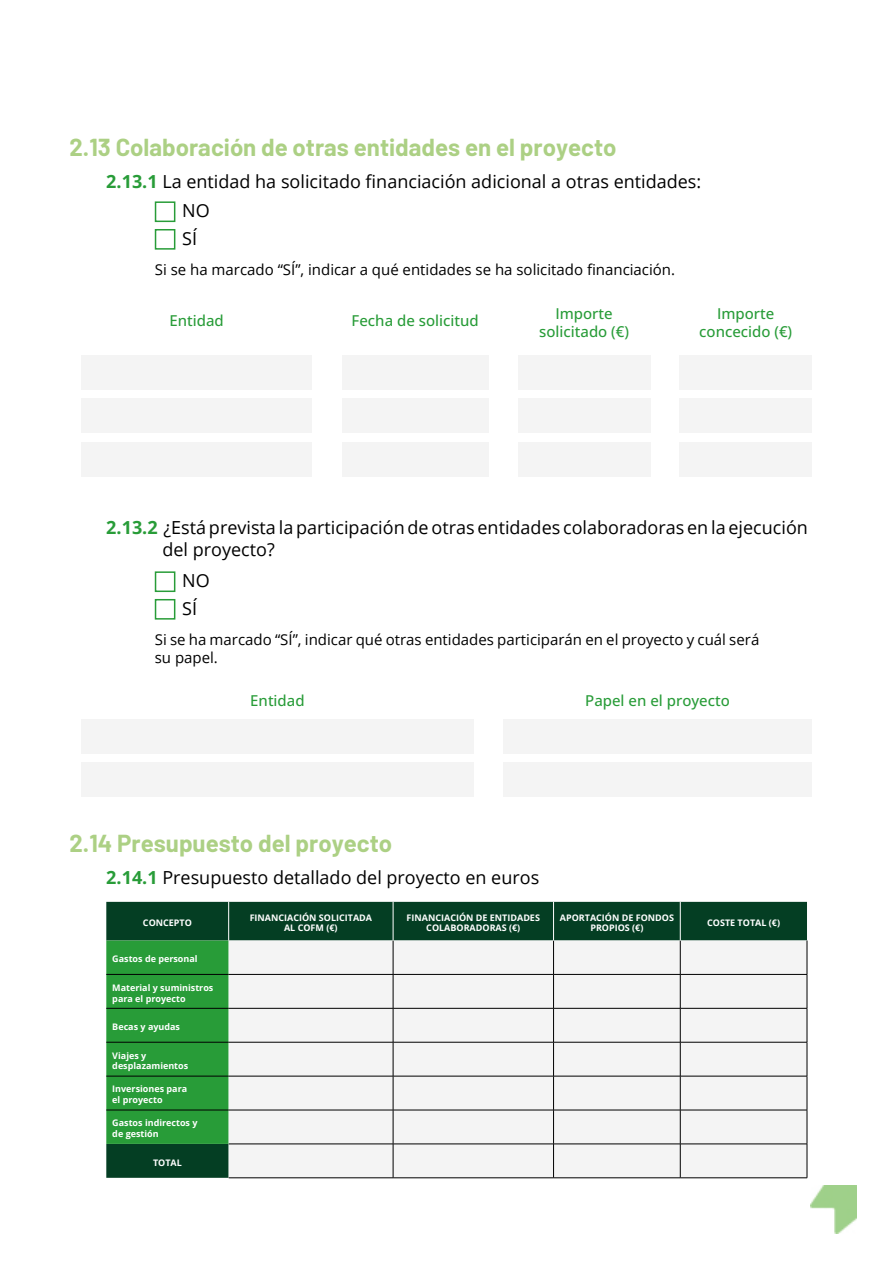
<style>
.page{position:relative;width:893px;height:1263px;background:#fff}
.page>*{position:absolute;margin:0;border:0;box-sizing:border-box;transform-origin:0 0}
.t1{font:700 24px "Barlow";color:#acd084}
.t2{font:18px/22.5px "Open Sans";color:#000}
.t3{font:15px/18px "Open Sans";color:#000}
.t4{font:500 15px/18px "Open Sans";color:#289c38;text-align:center}
.t5{font:700 9px/10.8px "Open Sans";color:#fff}
.s1{font-weight:700;color:#289c38}
</style>
<div class="page">
<div style="left:81px;top:355px;width:231px;height:34px;background:#f4f4f4"></div>
<div style="left:81px;top:719px;width:393px;height:34px;background:#f4f4f4"></div>
<div style="left:81px;top:399px;width:231px;height:34px;background:#f4f4f4"></div>
<div style="left:81px;top:762px;width:393px;height:34px;background:#f4f4f4"></div>
<div style="left:81px;top:442px;width:231px;height:34px;background:#f4f4f4"></div>
<div style="left:342px;top:355px;width:147px;height:34px;background:#f4f4f4"></div>
<div style="left:503px;top:719px;width:309px;height:34px;background:#f4f4f4"></div>
<div style="left:518px;top:355px;width:132px;height:34px;background:#f4f4f4"></div>
<div style="left:680px;top:355px;width:132px;height:34px;background:#f4f4f4"></div>
<div style="left:342px;top:399px;width:147px;height:34px;background:#f4f4f4"></div>
<div style="left:503px;top:762px;width:309px;height:34px;background:#f4f4f4"></div>
<div style="left:518px;top:399px;width:132px;height:34px;background:#f4f4f4"></div>
<div style="left:680px;top:399px;width:132px;height:34px;background:#f4f4f4"></div>
<div style="left:342px;top:442px;width:147px;height:34px;background:#f4f4f4"></div>
<div style="left:518px;top:442px;width:132px;height:34px;background:#f4f4f4"></div>
<div style="left:680px;top:442px;width:132px;height:34px;background:#f4f4f4"></div>
<div style="left:155px;top:201px;width:20px;height:21px;border:2px solid #289c38"></div>
<div style="left:155px;top:571px;width:20px;height:21px;border:2px solid #289c38"></div>
<div style="left:155px;top:229px;width:20px;height:21px;border:2px solid #289c38"></div>
<div style="left:155px;top:599px;width:20px;height:21px;border:2px solid #289c38"></div>
<div style="left:106px;top:902px;width:701px;height:276px;background:#043e23"></div>
<div style="left:106px;top:940px;width:123px;height:204px;background:#289c38"></div>
<div style="left:229px;top:940px;width:578px;height:237px;background:#f4f4f4"></div>
<div style="left:394px;top:975px;width:413px;height:202px;background:#f4f4f4"></div>
<hr style="left:393px;top:1008px;width:161px;height:1px;background:#000">
<hr style="left:554px;top:1008px;width:126px;height:1px;background:#000">
<hr style="left:680px;top:1008px;width:127px;height:1px;background:#000">
<hr style="left:393px;top:1042px;width:161px;height:1px;background:#000">
<hr style="left:554px;top:1042px;width:126px;height:1px;background:#000">
<hr style="left:680px;top:1042px;width:127px;height:1px;background:#000">
<hr style="left:393px;top:1076px;width:161px;height:1px;background:#000">
<hr style="left:554px;top:1076px;width:126px;height:1px;background:#000">
<hr style="left:680px;top:1076px;width:127px;height:1px;background:#000">
<hr style="left:553px;top:974px;width:1px;height:34px;background:#000">
<hr style="left:680px;top:974px;width:1px;height:34px;background:#000">
<hr style="left:807px;top:974px;width:1px;height:34px;background:#000">
<hr style="left:553px;top:1008px;width:1px;height:34px;background:#000">
<hr style="left:680px;top:1008px;width:1px;height:34px;background:#000">
<hr style="left:807px;top:1008px;width:1px;height:34px;background:#000">
<hr style="left:553px;top:1042px;width:1px;height:34px;background:#000">
<hr style="left:680px;top:1042px;width:1px;height:34px;background:#000">
<hr style="left:807px;top:1042px;width:1px;height:34px;background:#000">
<hr style="left:553px;top:1076px;width:1px;height:34px;background:#000">
<hr style="left:680px;top:1076px;width:1px;height:34px;background:#000">
<hr style="left:807px;top:1076px;width:1px;height:34px;background:#000">
<hr style="left:553px;top:1110px;width:1px;height:34px;background:#000">
<hr style="left:680px;top:1110px;width:1px;height:34px;background:#000">
<hr style="left:807px;top:1110px;width:1px;height:34px;background:#000">
<hr style="left:553px;top:1144px;width:1px;height:33px;background:#000">
<hr style="left:680px;top:1144px;width:1px;height:33px;background:#000">
<hr style="left:807px;top:1144px;width:1px;height:33px;background:#000">
<hr style="left:393px;top:1110px;width:161px;height:1px;background:#000">
<hr style="left:554px;top:1110px;width:126px;height:1px;background:#000">
<hr style="left:680px;top:1110px;width:127px;height:1px;background:#000">
<hr style="left:393px;top:1144px;width:161px;height:1px;background:#000">
<hr style="left:554px;top:1144px;width:126px;height:1px;background:#000">
<hr style="left:680px;top:1144px;width:127px;height:1px;background:#000">
<hr style="left:393px;top:1177px;width:161px;height:1px;background:#000">
<hr style="left:554px;top:1177px;width:126px;height:1px;background:#000">
<hr style="left:680px;top:1177px;width:127px;height:1px;background:#000">
<hr style="left:106px;top:974px;width:123px;height:1px;background:#000">
<hr style="left:106px;top:1008px;width:123px;height:1px;background:#000">
<hr style="left:106px;top:1042px;width:123px;height:1px;background:#000">
<hr style="left:106px;top:1076px;width:123px;height:1px;background:#000">
<hr style="left:106px;top:1110px;width:123px;height:1px;background:#000">
<hr style="left:393px;top:974px;width:1px;height:34px;background:#000">
<hr style="left:393px;top:1008px;width:1px;height:34px;background:#000">
<hr style="left:393px;top:1042px;width:1px;height:34px;background:#000">
<hr style="left:393px;top:1076px;width:1px;height:34px;background:#000">
<hr style="left:393px;top:1110px;width:1px;height:34px;background:#000">
<hr style="left:393px;top:1144px;width:1px;height:33px;background:#000">
<hr style="left:229px;top:974px;width:164px;height:1px;background:#000">
<hr style="left:229px;top:1008px;width:164px;height:1px;background:#000">
<hr style="left:229px;top:1042px;width:164px;height:1px;background:#000">
<hr style="left:229px;top:1076px;width:164px;height:1px;background:#000">
<hr style="left:229px;top:1110px;width:164px;height:1px;background:#000">
<hr style="left:229px;top:1144px;width:164px;height:1px;background:#000">
<hr style="left:229px;top:1177px;width:164px;height:1px;background:#000">
<hr style="left:393px;top:940px;width:1px;height:34px;background:#000">
<hr style="left:553px;top:940px;width:1px;height:34px;background:#000">
<hr style="left:680px;top:940px;width:1px;height:34px;background:#000">
<hr style="left:807px;top:940px;width:1px;height:34px;background:#000">
<hr style="left:393px;top:974px;width:161px;height:1px;background:#000">
<hr style="left:554px;top:974px;width:126px;height:1px;background:#000">
<hr style="left:680px;top:974px;width:127px;height:1px;background:#000">
<hr style="left:228px;top:902px;width:1px;height:38px;background:#fff">
<hr style="left:393px;top:902px;width:1px;height:38px;background:#fff">
<hr style="left:553px;top:902px;width:1px;height:38px;background:#fff">
<hr style="left:680px;top:902px;width:1px;height:38px;background:#fff">
<img style="left:810px;top:1186px;width:47px;height:48px">
<h1 class="t1" style="left:70px;top:129px;width:549px">2.13 Colaboración de otras entidades en el proyecto</h1>
<h2 class="t2" style="left:106px;top:170px;width:596px"><span class="s1">2.13.1</span> La entidad ha solicitado financiación adicional a otras entidades:</h2>
<h2 class="t2" style="left:182px;top:199px;width:29px">NO</h2>
<h2 class="t2" style="left:182px;top:227px;width:16px">SÍ</h2>
<h3 class="t3" style="left:155px;top:261px;width:522px">Si se ha marcado “SÍ”, indicar a qué entidades se ha solicitado financiación.</h3>
<h3 class="t4" style="left:169px;top:311px;width:56px">Entidad</h3>
<h3 class="t4" style="left:352px;top:311px;width:129px">Fecha de solicitud</h3>
<h3 class="t4" style="left:539px;top:304px;width:91px">Importe solicitado (€)</h3>
<h3 class="t4" style="left:699px;top:304px;width:94px">Importe concecido (€)</h3>
<h2 class="t2" style="left:162px;top:515px;width:647px;text-indent:-56px"><span class="s1">2.13.2</span> ¿Está prevista la participación de otras entidades colaboradoras en la ejecución del proyecto?</h2>
<h2 class="t2" style="left:182px;top:569px;width:29px">NO</h2>
<h2 class="t2" style="left:182px;top:597px;width:16px">SÍ</h2>
<h3 class="t3" style="left:155px;top:630px;width:606px">Si se ha marcado “SÍ”, indicar qué otras entidades participarán en el proyecto y cuál será su papel.</h3>
<h3 class="t4" style="left:250px;top:691px;width:56px">Entidad</h3>
<h3 class="t4" style="left:585px;top:691px;width:146px">Papel en el proyecto</h3>
<h1 class="t1" style="left:70px;top:825px;width:324px">2.14 Presupuesto del proyecto</h1>
<h2 class="t2" style="left:106px;top:866px;width:434px"><span class="s1">2.14.1</span> Presupuesto detallado del proyecto en euros</h2>
<p class="t5" style="left:143px;top:917px;width:51px">CONCEPTO</p>
<p class="t5" style="left:250px;top:912px;width:124px;text-align:center">FINANCIACIÓN SOLICITADA<br>AL COFM (€)</p>
<p class="t5" style="left:407px;top:912px;width:135px;text-align:center">FINANCIACIÓN DE ENTIDADES<br>COLABORADORAS (€)</p>
<p class="t5" style="left:560px;top:912px;width:116px;text-align:center">APORTACIÓN DE FONDOS<br>PROPIOS (€)</p>
<p class="t5" style="left:707px;top:917px;width:74px">COSTE TOTAL (€)</p>
<p class="t5" style="left:112px;top:953px;width:87px">Gastos de personal</p>
<p class="t5" style="left:112px;top:982px;width:103px">Material y suministros para el proyecto</p>
<p class="t5" style="left:112px;top:1021px;width:69px">Becas y ayudas</p>
<p class="t5" style="left:112px;top:1050px;width:77px">Viajes y desplazamientos</p>
<p class="t5" style="left:112px;top:1083px;width:76px">Inversiones para el proyecto</p>
<p class="t5" style="left:112px;top:1117px;width:87px">Gastos indirectos y de gestión</p>
<p class="t5" style="left:153px;top:1157px;width:30px">TOTAL</p>
</div>
